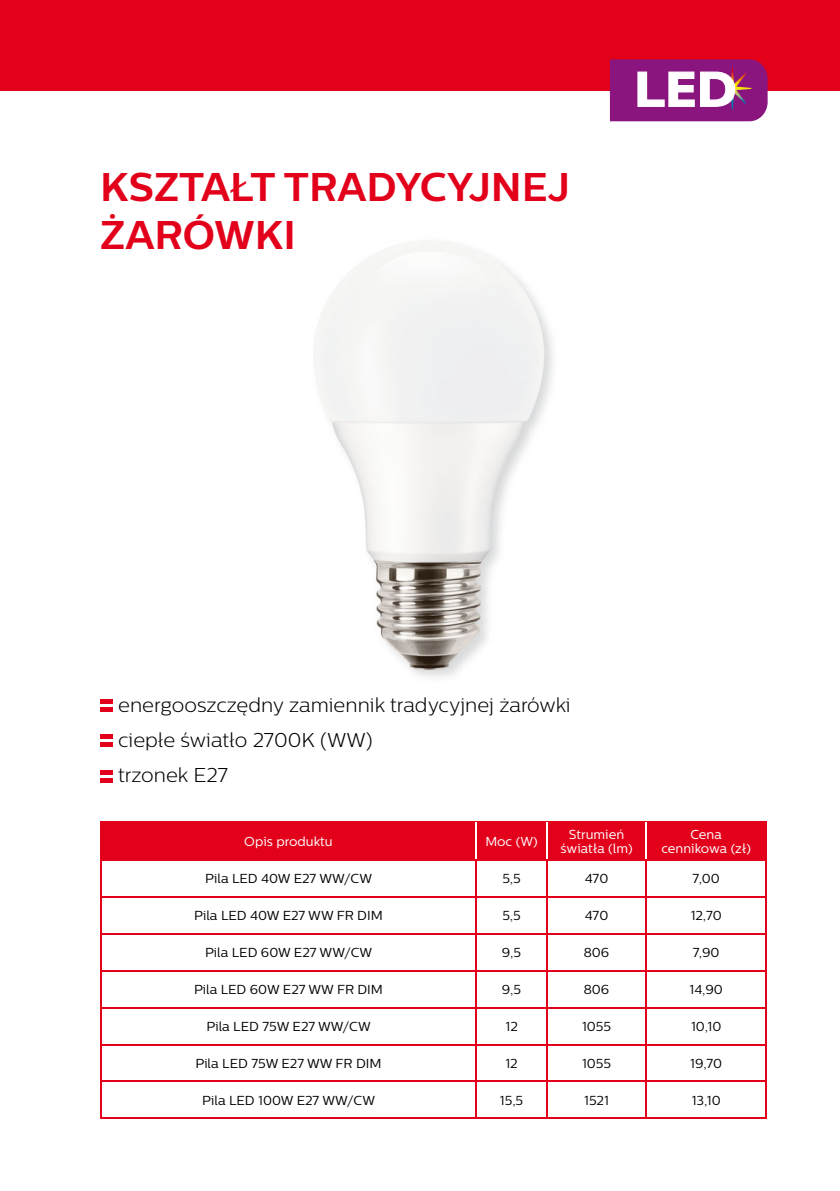
<style>
.page{position:relative;width:840px;height:1191px;background:#fff}
.page>*{position:absolute;margin:0;border:0;box-sizing:border-box;transform-origin:0 0}
.t1{font:700 40px/48px "Centrale Sans";color:#e2001a}
.t2{font:300 20px/35.4px "Centrale Sans";color:#000}
.t3{font:13px "Centrale Sans";color:#000}
.t4{font:13px/14px "Centrale Sans";color:#fff;text-align:center}
</style>
<div class="page">
<img style="left:314px;top:240px;width:239px;height:438px">
<div style="left:100px;top:699px;width:13px;height:12px;background:#e2001a"></div>
<svg style="left:100px;top:704px;width:13px;height:2px"></svg>
<div style="left:100px;top:734px;width:13px;height:13px;background:#e2001a"></div>
<svg style="left:100px;top:739px;width:13px;height:3px"></svg>
<div style="left:100px;top:769px;width:13px;height:13px;background:#e2001a"></div>
<svg style="left:100px;top:775px;width:13px;height:2px"></svg>
<div style="left:0;top:0;width:839px;height:91px;background:#e2001a"></div>
<svg style="left:609px;top:59px;width:158px;height:62px"></svg>
<div style="left:101px;top:822px;width:664px;height:37px;background:#e2001a"></div>
<hr style="left:100px;top:821px;width:376px;height:1px;background:#e2001a">
<hr style="left:100px;top:822px;width:1px;height:37px;background:#e2001a">
<hr style="left:476px;top:821px;width:290px;height:1px;background:#e2001a">
<hr style="left:765px;top:822px;width:1px;height:37px;background:#e2001a">
<hr style="left:100px;top:859px;width:376px;height:1px;background:#e2001a">
<hr style="left:100px;top:860px;width:1px;height:36px;background:#e2001a">
<hr style="left:476px;top:859px;width:70px;height:1px;background:#e2001a">
<hr style="left:475px;top:860px;width:1px;height:36px;background:#e2001a">
<hr style="left:546px;top:859px;width:100px;height:1px;background:#e2001a">
<hr style="left:546px;top:860px;width:1px;height:36px;background:#e2001a">
<hr style="left:646px;top:859px;width:120px;height:1px;background:#e2001a">
<hr style="left:645px;top:860px;width:1px;height:36px;background:#e2001a">
<hr style="left:765px;top:860px;width:1px;height:36px;background:#e2001a">
<hr style="left:100px;top:896px;width:376px;height:1px;background:#e2001a">
<hr style="left:100px;top:897px;width:1px;height:36px;background:#e2001a">
<hr style="left:476px;top:896px;width:70px;height:1px;background:#e2001a">
<hr style="left:475px;top:897px;width:1px;height:36px;background:#e2001a">
<hr style="left:546px;top:896px;width:100px;height:1px;background:#e2001a">
<hr style="left:546px;top:897px;width:1px;height:36px;background:#e2001a">
<hr style="left:646px;top:896px;width:120px;height:1px;background:#e2001a">
<hr style="left:645px;top:897px;width:1px;height:36px;background:#e2001a">
<hr style="left:765px;top:897px;width:1px;height:36px;background:#e2001a">
<hr style="left:100px;top:933px;width:376px;height:1px;background:#e2001a">
<hr style="left:100px;top:934px;width:1px;height:36px;background:#e2001a">
<hr style="left:476px;top:933px;width:70px;height:1px;background:#e2001a">
<hr style="left:475px;top:934px;width:1px;height:36px;background:#e2001a">
<hr style="left:546px;top:933px;width:100px;height:1px;background:#e2001a">
<hr style="left:546px;top:934px;width:1px;height:36px;background:#e2001a">
<hr style="left:646px;top:933px;width:120px;height:1px;background:#e2001a">
<hr style="left:645px;top:934px;width:1px;height:36px;background:#e2001a">
<hr style="left:765px;top:934px;width:1px;height:36px;background:#e2001a">
<hr style="left:100px;top:970px;width:376px;height:1px;background:#e2001a">
<hr style="left:100px;top:971px;width:1px;height:36px;background:#e2001a">
<hr style="left:476px;top:970px;width:70px;height:1px;background:#e2001a">
<hr style="left:475px;top:971px;width:1px;height:36px;background:#e2001a">
<hr style="left:546px;top:970px;width:100px;height:1px;background:#e2001a">
<hr style="left:546px;top:971px;width:1px;height:36px;background:#e2001a">
<hr style="left:646px;top:970px;width:120px;height:1px;background:#e2001a">
<hr style="left:645px;top:971px;width:1px;height:36px;background:#e2001a">
<hr style="left:765px;top:971px;width:1px;height:36px;background:#e2001a">
<hr style="left:100px;top:1007px;width:376px;height:1px;background:#e2001a">
<hr style="left:100px;top:1008px;width:1px;height:36px;background:#e2001a">
<hr style="left:476px;top:1007px;width:70px;height:1px;background:#e2001a">
<hr style="left:475px;top:1008px;width:1px;height:36px;background:#e2001a">
<hr style="left:546px;top:1007px;width:100px;height:1px;background:#e2001a">
<hr style="left:546px;top:1008px;width:1px;height:36px;background:#e2001a">
<hr style="left:646px;top:1007px;width:120px;height:1px;background:#e2001a">
<hr style="left:645px;top:1008px;width:1px;height:36px;background:#e2001a">
<hr style="left:765px;top:1008px;width:1px;height:36px;background:#e2001a">
<hr style="left:100px;top:1044px;width:376px;height:1px;background:#e2001a">
<hr style="left:100px;top:1045px;width:1px;height:36px;background:#e2001a">
<hr style="left:476px;top:1044px;width:70px;height:1px;background:#e2001a">
<hr style="left:475px;top:1045px;width:1px;height:36px;background:#e2001a">
<hr style="left:546px;top:1044px;width:100px;height:1px;background:#e2001a">
<hr style="left:546px;top:1045px;width:1px;height:36px;background:#e2001a">
<hr style="left:646px;top:1044px;width:120px;height:1px;background:#e2001a">
<hr style="left:645px;top:1045px;width:1px;height:36px;background:#e2001a">
<hr style="left:765px;top:1045px;width:1px;height:36px;background:#e2001a">
<hr style="left:100px;top:1081px;width:376px;height:1px;background:#e2001a">
<hr style="left:100px;top:1082px;width:1px;height:36px;background:#e2001a">
<hr style="left:476px;top:1081px;width:70px;height:1px;background:#e2001a">
<hr style="left:475px;top:1082px;width:1px;height:36px;background:#e2001a">
<hr style="left:546px;top:1081px;width:100px;height:1px;background:#e2001a">
<hr style="left:546px;top:1082px;width:1px;height:36px;background:#e2001a">
<hr style="left:646px;top:1081px;width:120px;height:1px;background:#e2001a">
<hr style="left:645px;top:1082px;width:1px;height:36px;background:#e2001a">
<hr style="left:765px;top:1082px;width:1px;height:36px;background:#e2001a">
<hr style="left:100px;top:1118px;width:666px;height:1px;background:#e2001a">
<hr style="left:475px;top:822px;width:1px;height:37px;background:#fff">
<hr style="left:546px;top:822px;width:1px;height:37px;background:#fff">
<hr style="left:645px;top:822px;width:1px;height:37px;background:#fff">
<h1 class="t1" style="left:100px;top:166px;width:471px">KSZTAŁT TRADYCYJNEJ<br>ŻARÓWKI</h1>
<h2 class="t2" style="left:118px;top:688px;width:454px">energooszczędny zamiennik tradycyjnej żarówki ciepłe światło 2700K (WW)<br>trzonek E27</h2>
<p class="t4" style="left:244px;top:835px;width:90px">Opis produktu</p>
<p class="t4" style="left:485px;top:835px;width:54px">Moc (W)</p>
<p class="t4" style="left:560px;top:828px;width:74px">Strumień światła (lm)</p>
<p class="t4" style="left:661px;top:828px;width:91px">Cena cennikowa (zł)</p>
<p class="t3" style="left:205px;top:873px;width:168px">Pila LED 40W E27 WW/CW</p>
<p class="t3" style="left:502px;top:873px;width:20px">5,5</p>
<p class="t3" style="left:584px;top:873px;width:25px">470</p>
<p class="t3" style="left:692px;top:873px;width:29px">7,00</p>
<p class="t3" style="left:194px;top:910px;width:190px">Pila LED 40W E27 WW FR DIM</p>
<p class="t3" style="left:502px;top:910px;width:20px">5,5</p>
<p class="t3" style="left:584px;top:910px;width:25px">470</p>
<p class="t3" style="left:690px;top:910px;width:33px">12,70</p>
<p class="t3" style="left:205px;top:947px;width:169px">Pila LED 60W E27 WW/CW</p>
<p class="t3" style="left:501px;top:947px;width:21px">9,5</p>
<p class="t3" style="left:583px;top:947px;width:27px">806</p>
<p class="t3" style="left:692px;top:947px;width:28px">7,90</p>
<p class="t3" style="left:194px;top:984px;width:190px">Pila LED 60W E27 WW FR DIM</p>
<p class="t3" style="left:501px;top:984px;width:21px">9,5</p>
<p class="t3" style="left:583px;top:984px;width:27px">806</p>
<p class="t3" style="left:689px;top:984px;width:35px">14,90</p>
<p class="t3" style="left:206px;top:1021px;width:166px">Pila LED 75W E27 WW/CW</p>
<p class="t3" style="left:505px;top:1021px;width:14px">12</p>
<p class="t3" style="left:581px;top:1021px;width:30px">1055</p>
<p class="t3" style="left:690px;top:1021px;width:32px">10,10</p>
<p class="t3" style="left:195px;top:1058px;width:187px">Pila LED 75W E27 WW FR DIM</p>
<p class="t3" style="left:505px;top:1058px;width:14px">12</p>
<p class="t3" style="left:581px;top:1058px;width:30px">1055</p>
<p class="t3" style="left:689px;top:1058px;width:34px">19,70</p>
<p class="t3" style="left:202px;top:1095px;width:174px">Pila LED 100W E27 WW/CW</p>
<p class="t3" style="left:499px;top:1095px;width:25px">15,5</p>
<p class="t3" style="left:584px;top:1095px;width:26px">1521</p>
<p class="t3" style="left:691px;top:1095px;width:30px">13,10</p>
</div>
